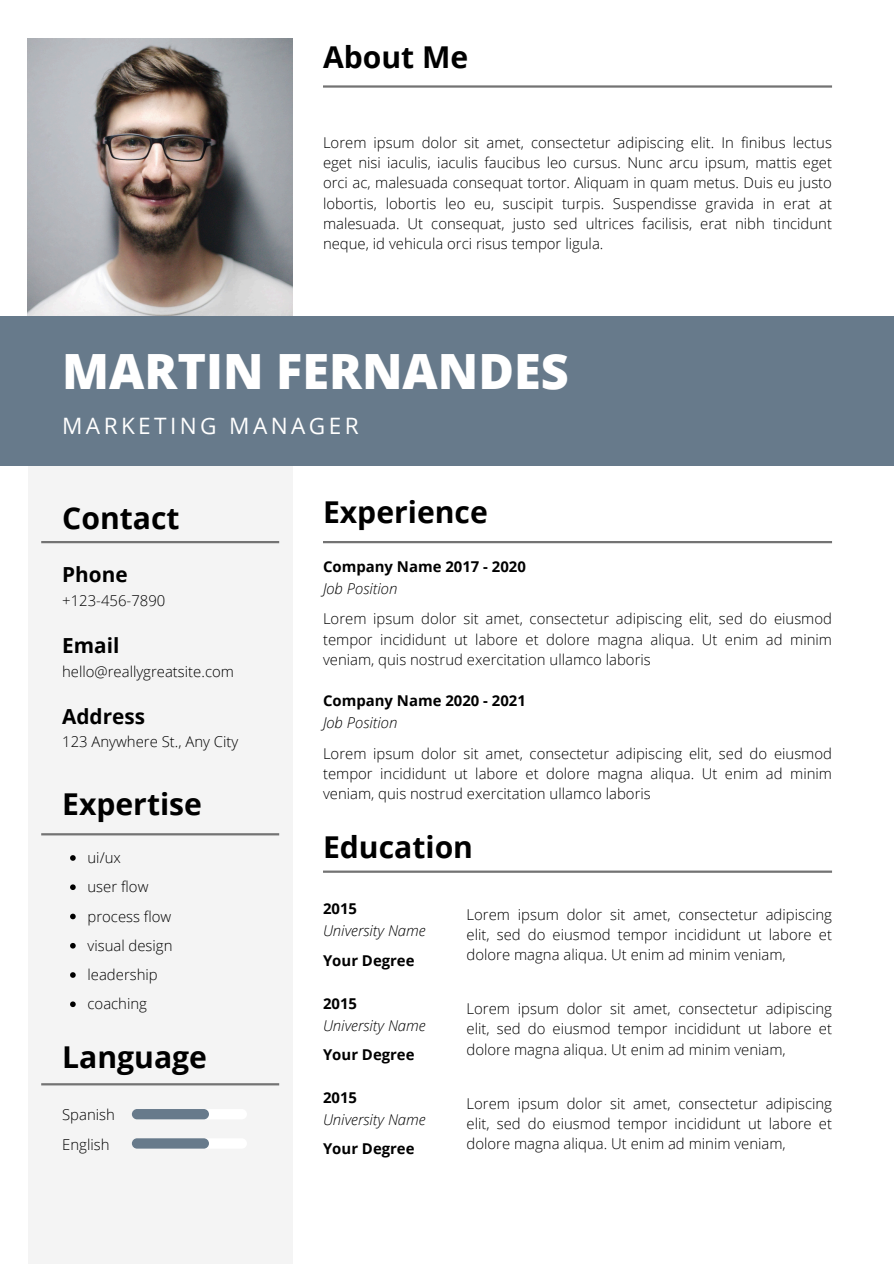
<style>
.page{position:relative;width:894px;height:1264px;background:#fff}
.page>*{position:absolute;margin:0;border:0;box-sizing:border-box;transform-origin:0 0}
.t1{font:800 48.6px "Open Sans";color:#fff}
.t2{font:700 30.15px "Open Sans";color:#000}
.t3{font:22.65px "Open Sans";letter-spacing:.15em;color:#fff}
.t4{font:700 20.7px "Open Sans";color:#000}
.t5{font:300 14.85px/20.2px "Open Sans";color:#000;text-align:justify}
.t6{font:700 14.85px "Open Sans";color:#000}
.t7{font:italic 300 14.85px "Open Sans";color:#000}
</style>
<div class="page">
<div style="left:28px;top:453px;width:264px;height:810px;background:#f4f4f4"></div>
<img style="left:28px;top:38px;width:264px;height:278px">
<hr style="left:323px;top:85px;width:508px;height:3px;background:#737373">
<hr style="left:323px;top:541px;width:508px;height:2px;background:#737373">
<hr style="left:323px;top:870px;width:508px;height:2px;background:#737373">
<hr style="left:41px;top:541px;width:238px;height:2px;background:#737373">
<hr style="left:41px;top:833px;width:238px;height:2px;background:#737373">
<hr style="left:41px;top:1083px;width:238px;height:2px;background:#737373">
<svg style="left:70px;top:855px;width:6px;height:5px"></svg>
<svg style="left:70px;top:884px;width:6px;height:6px"></svg>
<svg style="left:70px;top:913px;width:6px;height:6px"></svg>
<svg style="left:70px;top:943px;width:6px;height:5px"></svg>
<svg style="left:70px;top:972px;width:6px;height:5px"></svg>
<svg style="left:70px;top:1001px;width:6px;height:6px"></svg>
<div style="left:0;top:316px;width:893px;height:149px;background:#677a8b"></div>
<div style="left:132px;top:1138px;width:115px;height:10px;background:#fff;border-radius:5px"></div>
<div style="left:132px;top:1138px;width:77px;height:10px;background:#677a8b;border-radius:5px"></div>
<div style="left:132px;top:1108px;width:115px;height:11px;background:#fff;border-radius:5px"></div>
<div style="left:132px;top:1108px;width:77px;height:11px;background:#677a8b;border-radius:5px"></div>
<p class="t2" style="left:323px;top:36px;width:147px">About Me</p>
<p class="t5" style="left:323px;top:132px;width:510px">Lorem ipsum dolor sit amet, consectetur adipiscing elit. In finibus lectus eget nisi iaculis, iaculis faucibus leo cursus. Nunc arcu ipsum, mattis eget orci ac, malesuada consequat tortor. Aliquam in quam metus. Duis eu justo lobortis, lobortis leo eu, suscipit turpis. Suspendisse gravida in erat at malesuada. Ut consequat, justo sed ultrices facilisis, erat nibh tincidunt neque, id vehicula orci risus tempor ligula.</p>
<p class="t1" style="left:62px;top:336px;width:508px">MARTIN FERNANDES</p>
<h5 class="t3" style="left:62px;top:410px;width:298px">MARKETING MANAGER</h5>
<p class="t2" style="left:62px;top:496px;width:119px">Contact</p>
<p class="t4" style="left:62px;top:560px;width:67px">Phone</p>
<h5 class="t5" style="left:62px;top:589px;width:105px">+123-456-7890</h5>
<p class="t4" style="left:62px;top:631px;width:59px">Email</p>
<h5 class="t5" style="left:62px;top:660px;width:173px">hello@reallygreatsite.com</h5>
<h2 class="t4" style="left:62px;top:701px;width:84px">Address</h2>
<h5 class="t5" style="left:62px;top:731px;width:178px">123 Anywhere St., Any City</h5>
<p class="t2" style="left:62px;top:782px;width:141px">Expertise</p>
<p class="t5" style="left:87px;top:847px;width:35px">ui/ux</p>
<p class="t5" style="left:87px;top:876px;width:62px">user flow</p>
<h5 class="t5" style="left:87px;top:905px;width:85px">process flow</h5>
<h5 class="t5" style="left:87px;top:934px;width:86px">visual design</h5>
<p class="t5" style="left:87px;top:964px;width:72px">leadership</p>
<p class="t5" style="left:87px;top:993px;width:61px">coaching</p>
<h5 class="t2" style="left:62px;top:1035px;width:146px">Language</h5>
<h2 class="t5" style="left:62px;top:1104px;width:54px">Spanish</h2>
<h5 class="t5" style="left:62px;top:1133px;width:49px">English</h5>
<h1 class="t2" style="left:323px;top:491px;width:166px">Experience</h1>
<p class="t6" style="left:323px;top:555px;width:204px">Company Name 2017 - 2020</p>
<p class="t7" style="left:323px;top:578px;width:76px">Job Position</p>
<h2 class="t5" style="left:323px;top:608px;width:510px">Lorem ipsum dolor sit amet, consectetur adipiscing elit, sed do eiusmod tempor incididunt ut labore et dolore magna aliqua. Ut enim ad minim veniam, quis nostrud exercitation ullamco laboris</h2>
<p class="t6" style="left:323px;top:690px;width:204px">Company Name 2020 - 2021</p>
<p class="t7" style="left:323px;top:712px;width:76px">Job Position</p>
<h4 class="t5" style="left:323px;top:742px;width:510px">Lorem ipsum dolor sit amet, consectetur adipiscing elit, sed do eiusmod tempor incididunt ut labore et dolore magna aliqua. Ut enim ad minim veniam, quis nostrud exercitation ullamco laboris</h4>
<h3 class="t2" style="left:323px;top:825px;width:151px">Education</h3>
<h4 class="t6" style="left:323px;top:898px;width:35px">2015</h4>
<p class="t7" style="left:323px;top:920px;width:104px">University Name</p>
<p class="t6" style="left:323px;top:949px;width:93px">Your Degree</p>
<p class="t6" style="left:323px;top:992px;width:35px">2015</p>
<h2 class="t7" style="left:323px;top:1014px;width:104px">University Name</h2>
<p class="t6" style="left:323px;top:1044px;width:93px">Your Degree</p>
<h2 class="t6" style="left:323px;top:1087px;width:35px">2015</h2>
<p class="t7" style="left:323px;top:1109px;width:104px">University Name</p>
<p class="t6" style="left:323px;top:1138px;width:93px">Your Degree</p>
<p class="t5" style="left:466px;top:904px;width:367px">Lorem ipsum dolor sit amet, consectetur adipiscing elit, sed do eiusmod tempor incididunt ut labore et dolore magna aliqua. Ut enim ad minim veniam,</p>
<h4 class="t5" style="left:466px;top:998px;width:367px">Lorem ipsum dolor sit amet, consectetur adipiscing elit, sed do eiusmod tempor incididunt ut labore et dolore magna aliqua. Ut enim ad minim veniam,</h4>
<h2 class="t5" style="left:466px;top:1092px;width:367px">Lorem ipsum dolor sit amet, consectetur adipiscing elit, sed do eiusmod tempor incididunt ut labore et dolore magna aliqua. Ut enim ad minim veniam,</h2>
</div>
